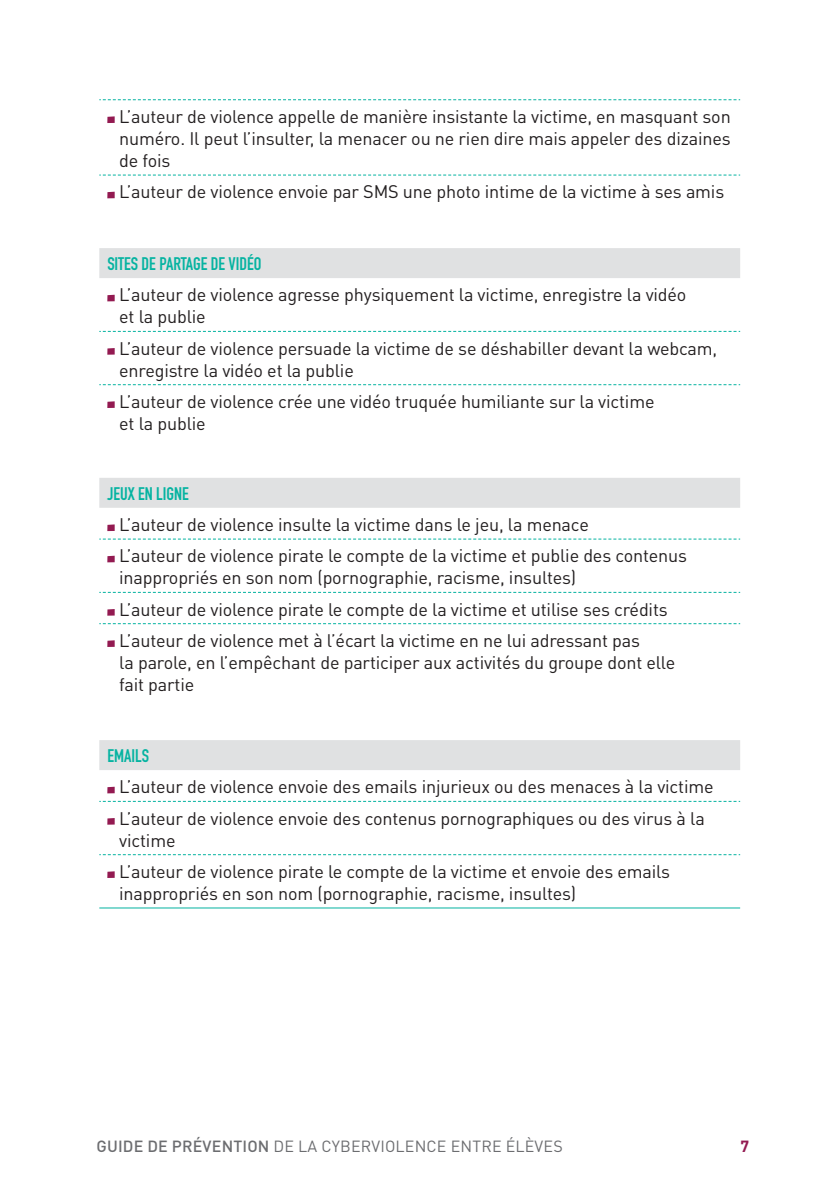
<style>
.page{position:relative;width:840px;height:1191px;background:#fff}
.page>*{position:absolute;margin:0;border:0;box-sizing:border-box;transform-origin:0 0}
.t1{font:18px/22px "DIN Pro";letter-spacing:-.01em;color:#231f20}
.t2{font:18px "DIN Engschrift";color:#05b3a1}
.t3{font:16px "DIN Pro";letter-spacing:.01em;color:#6c6d70}
.t4{font:700 16px "DIN Pro";color:#931a51}
.s1{font-weight:500}
</style>
<div class="page">
<svg style="left:99px;top:248px;width:640px;height:522px"></svg>
<svg style="left:99px;top:99px;width:640px;height:1px"></svg>
<svg style="left:99px;top:174px;width:640px;height:1px"></svg>
<svg style="left:99px;top:331px;width:640px;height:1px"></svg>
<svg style="left:99px;top:384px;width:640px;height:1px"></svg>
<svg style="left:99px;top:538px;width:640px;height:1px"></svg>
<svg style="left:99px;top:592px;width:640px;height:1px"></svg>
<hr style="left:99px;top:907px;width:640px;height:1px;background:#05b3a1">
<svg style="left:99px;top:623px;width:640px;height:1px"></svg>
<svg style="left:99px;top:801px;width:640px;height:1px"></svg>
<svg style="left:99px;top:854px;width:640px;height:1px"></svg>
<div style="left:107px;top:116px;width:8px;height:7px;background:#931a51"></div>
<div style="left:107px;top:192px;width:8px;height:6px;background:#931a51"></div>
<div style="left:107px;top:295px;width:8px;height:6px;background:#931a51"></div>
<div style="left:107px;top:348px;width:8px;height:7px;background:#931a51"></div>
<div style="left:107px;top:401px;width:8px;height:7px;background:#931a51"></div>
<div style="left:107px;top:524px;width:8px;height:7px;background:#931a51"></div>
<div style="left:107px;top:556px;width:8px;height:6px;background:#931a51"></div>
<div style="left:107px;top:609px;width:8px;height:6px;background:#931a51"></div>
<div style="left:107px;top:640px;width:8px;height:7px;background:#931a51"></div>
<div style="left:107px;top:786px;width:8px;height:7px;background:#931a51"></div>
<div style="left:107px;top:818px;width:8px;height:6px;background:#931a51"></div>
<div style="left:107px;top:871px;width:8px;height:7px;background:#931a51"></div>
<p class="t1" style="left:119px;top:105px;width:612px;text-align:justify">L’auteur de violence appelle de manière insistante la victime, en masquant son numéro. I l peut l’insulter, la menacer ou ne rien dire mais appeler des dizaines de fois</p>
<p class="t1" style="left:119px;top:180px;width:606px">L’auteur de violence envoie par SMS une photo intime de la victime à ses amis</p>
<p class="t2" style="left:107px;top:253px;width:60px">SITES DEPARTAGE</p>
<p class="t2" style="left:210px;top:253px;width:26px">DE VIDÉO</p>
<p class="t1" style="left:119px;top:283px;width:568px">L’auteur de violence agresse physiquement la victime, enregistre la vidéo et la publie</p>
<p class="t1" style="left:119px;top:337px;width:599px">L’auteur de violence persuade la victime de se déshabiller devant la webcam, enregistre la vidéo et la publie</p>
<p class="t1" style="left:119px;top:390px;width:536px">L’auteur de violence crée une vidéo truquée humiliante sur la victime et la publie</p>
<p class="t2" style="left:107px;top:483px;width:56px">JEUXENLIGNE</p>
<p class="t1" style="left:119px;top:508px;width:569px;line-height:31.2px">L’auteur de violence insulte la victime dans le jeu, la menace<br>L’auteur de violence pirate le compte de la victime et publie des contenus</p>
<p class="t1" style="left:119px;top:562px;width:549px;line-height:31.2px">inappropriés en son nom (pornographie, racisme, insultes)<br>L’auteur de violence pirate le compte de la victime et utilise ses crédits<br>L’auteur de violence met à l’écart la victime en ne lui adressant pas</p>
<p class="t1" style="left:119px;top:651px;width:557px">la parole, en l’empêchant de participer aux activités du groupe dont elle fait partie</p>
<p class="t2" style="left:107px;top:745px;width:43px">EMAILS</p>
<p class="t1" style="left:119px;top:771px;width:595px;line-height:31.2px">L’auteur de violence envoie des emails injurieux ou des menaces à la victime<br>L’auteur de violence envoie des contenus pornographiques ou des virus à la</p>
<p class="t1" style="left:119px;top:824px;width:552px;line-height:31.2px">victime<br>L’auteur de violence pirate le compte de la victime et envoie des emails</p>
<p class="t1" style="left:119px;top:882px;width:458px">inappropriés en son nom (pornographie, racisme, insultes)</p>
<p class="t3" style="left:96px;top:1136px;width:467px"><span class="s1">GUIDE DE PRÉVENTION</span> de la cyberviolence entre élèves</p>
<p class="t4" style="left:740px;top:1135px;width:10px">7</p>
</div>
